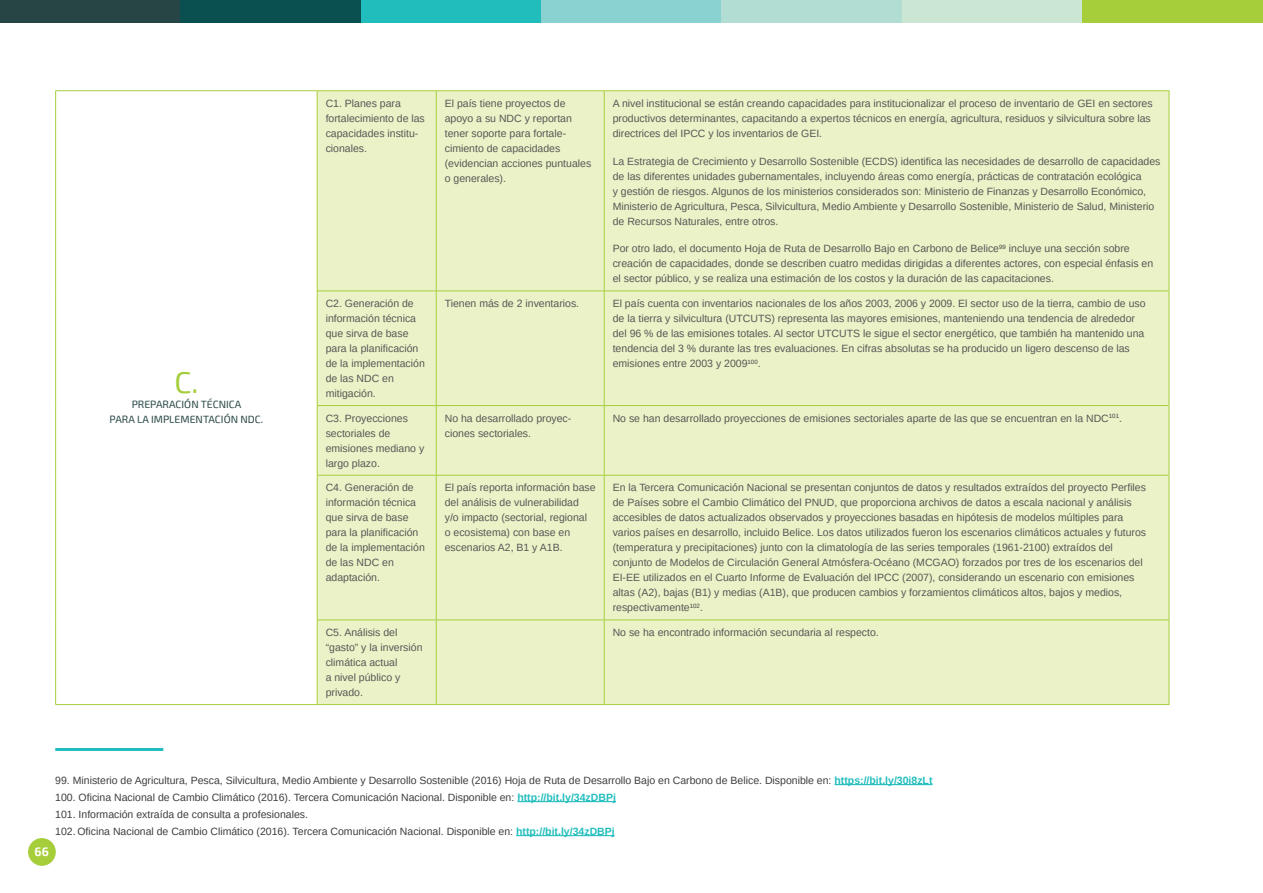
<style>
.page{position:relative;width:1263px;height:893px;background:#fff}
.page>*{position:absolute;margin:0;border:0;box-sizing:border-box;transform-origin:0 0}
.tex-intro-concep{font:30px "Exo 2";color:#a6ce3b}
.t1{font:700 12px "Exo 2";color:#fff}
._000text_tabla{font:10.5px/15px "Arimo";color:#575756}
._000nota_de_pie{font:10.5px "Arimo";color:#3e3e3f}
.tex-intro-concep-2{font:10.5px "Exo 2";color:#284545}
.s1{font-weight:700;color:#21bdbd}
</style>
<div class="page">
<div style="left:0;top:0;width:180px;height:22px;background:#284545"></div>
<div style="left:180px;top:0;width:181px;height:22px;background:#0b5051"></div>
<div style="left:361px;top:0;width:180px;height:22px;background:#21bdbd"></div>
<div style="left:541px;top:0;width:181px;height:22px;background:#89d2d1"></div>
<div style="left:722px;top:0;width:180px;height:22px;background:#b1ddd3"></div>
<div style="left:902px;top:0;width:180px;height:22px;background:#cbe6d3"></div>
<div style="left:1082px;top:0;width:181px;height:22px;background:#a6ce3b"></div>
<div style="left:28px;top:838px;width:28px;height:28px;background:#a6ce3b;border-radius:50%"></div>
<div style="left:318px;top:91px;width:851px;height:613px;background:#ebf2c7"></div>
<hr style="left:318px;top:90px;width:118px;height:1px;background:#a6ce3b">
<hr style="left:436px;top:90px;width:168px;height:1px;background:#a6ce3b">
<hr style="left:604px;top:90px;width:565px;height:1px;background:#a6ce3b">
<hr style="left:55px;top:704px;width:263px;height:1px;background:#a6ce3b">
<hr style="left:318px;top:704px;width:118px;height:1px;background:#a6ce3b">
<hr style="left:436px;top:704px;width:168px;height:1px;background:#a6ce3b">
<hr style="left:604px;top:704px;width:565px;height:1px;background:#a6ce3b">
<hr style="left:317px;top:91px;width:1px;height:200px;background:#a6ce3b">
<hr style="left:317px;top:291px;width:1px;height:115px;background:#a6ce3b">
<hr style="left:317px;top:406px;width:1px;height:69px;background:#a6ce3b">
<hr style="left:317px;top:475px;width:1px;height:145px;background:#a6ce3b">
<hr style="left:317px;top:620px;width:1px;height:84px;background:#a6ce3b">
<hr style="left:55px;top:90px;width:263px;height:1px;background:#a6ce3b">
<hr style="left:55px;top:91px;width:1px;height:200px;background:#a6ce3b">
<hr style="left:55px;top:291px;width:1px;height:115px;background:#a6ce3b">
<hr style="left:55px;top:406px;width:1px;height:69px;background:#a6ce3b">
<hr style="left:55px;top:475px;width:1px;height:145px;background:#a6ce3b">
<hr style="left:55px;top:620px;width:1px;height:84px;background:#a6ce3b">
<hr style="left:436px;top:91px;width:1px;height:200px;background:#a6ce3b">
<hr style="left:436px;top:291px;width:1px;height:114px;background:#a6ce3b">
<hr style="left:436px;top:406px;width:1px;height:69px;background:#a6ce3b">
<hr style="left:436px;top:476px;width:1px;height:143px;background:#a6ce3b">
<hr style="left:436px;top:620px;width:1px;height:84px;background:#a6ce3b">
<hr style="left:604px;top:91px;width:1px;height:200px;background:#a6ce3b">
<hr style="left:604px;top:291px;width:1px;height:114px;background:#a6ce3b">
<hr style="left:604px;top:406px;width:1px;height:69px;background:#a6ce3b">
<hr style="left:604px;top:476px;width:1px;height:143px;background:#a6ce3b">
<hr style="left:604px;top:620px;width:1px;height:84px;background:#a6ce3b">
<hr style="left:1169px;top:91px;width:1px;height:200px;background:#a6ce3b">
<hr style="left:1169px;top:291px;width:1px;height:115px;background:#a6ce3b">
<hr style="left:1169px;top:406px;width:1px;height:69px;background:#a6ce3b">
<hr style="left:1169px;top:475px;width:1px;height:145px;background:#a6ce3b">
<hr style="left:1169px;top:620px;width:1px;height:84px;background:#a6ce3b">
<hr style="left:436px;top:291px;width:168px;height:1px;background:#a6ce3b">
<hr style="left:436px;top:405px;width:168px;height:1px;background:#a6ce3b">
<hr style="left:436px;top:475px;width:168px;height:1px;background:#a6ce3b">
<hr style="left:436px;top:619px;width:168px;height:1px;background:#a6ce3b">
<hr style="left:318px;top:291px;width:118px;height:1px;background:#a6ce3b">
<hr style="left:318px;top:405px;width:118px;height:1px;background:#a6ce3b">
<hr style="left:318px;top:475px;width:118px;height:1px;background:#a6ce3b">
<hr style="left:318px;top:619px;width:118px;height:1px;background:#a6ce3b">
<hr style="left:604px;top:291px;width:565px;height:1px;background:#a6ce3b">
<hr style="left:604px;top:405px;width:565px;height:1px;background:#a6ce3b">
<hr style="left:604px;top:475px;width:565px;height:1px;background:#a6ce3b">
<hr style="left:604px;top:619px;width:565px;height:1px;background:#a6ce3b">
<hr style="left:55px;top:748px;width:108px;height:3px;background:#21bdbd">
<hr style="left:834px;top:784px;width:98px;height:1px;background:#21bdbd">
<hr style="left:517px;top:801px;width:99px;height:1px;background:#21bdbd">
<hr style="left:516px;top:835px;width:99px;height:1px;background:#21bdbd">
<p class="tex-intro-concep" style="left:174px;top:365px;width:25px">C.</p>
<p class="tex-intro-concep-2" style="left:132px;top:398px;width:111px">PREPARACIÓN TÉCNICA</p>
<p class="tex-intro-concep-2" style="left:110px;top:413px;width:155px">PARA LA IMPLEMENTACIÓN NDC.</p>
<p class="_000text_tabla" style="left:326px;top:96px;width:101px">C1. Planes para fortalecimiento de las capacidades institu&shy;cionales.</p>
<p class="_000text_tabla" style="left:445px;top:96px;width:148px">El país tiene proyectos de apoyo a su NDC y reportan tener soporte para fortale&shy;cimiento de capacidades (evidencian acciones puntuales o generales).</p>
<p class="_000text_tabla" style="left:613px;top:96px;width:541px">A nivel institucional se están creando capacidades para institucionalizar el proceso de inventario de GEI en sectores productivos determinantes, capacitando a expertos técnicos en energía, agricultura, residuos y silvicultura sobre las directrices del IPCC y los inventarios de GEI.</p>
<p class="_000text_tabla" style="left:613px;top:154px;width:549px">La Estrategia de Crecimiento y Desarrollo Sostenible (ECDS) identifica las necesidades de desarrollo de capacidades de las diferentes unidades gubernamentales, incluyendo áreas como energía, prácticas de contratación ecológica<br>y gestión de riesgos. Algunos de los ministerios considerados son: Ministerio de Finanzas y Desarrollo Económico, Ministerio de Agricultura, Pesca, Silvicultura, Medio Ambiente y Desarrollo Sostenible, Ministerio de Salud, Ministerio de Recursos Naturales, entre otros.</p>
<p class="_000text_tabla" style="left:613px;top:241px;width:542px">Por otro lado, el documento Hoja de Ruta de Desarrollo Bajo en Carbono de Belice<sup>99</sup> incluye una sección sobre creación de capacidades, donde se describen cuatro medidas dirigidas a diferentes actores, con especial énfasis en el sector público, y se realiza una estimación de los costos y la duración de las capacitaciones.</p>
<p class="_000text_tabla" style="left:326px;top:296px;width:101px">C2. Generación de información técnica que sirva de base para la planificación de la implementación de las NDC en mitigación.</p>
<p class="_000text_tabla" style="left:445px;top:296px;width:136px">Tienen más de 2 inventarios.</p>
<p class="_000text_tabla" style="left:613px;top:296px;width:534px">El país cuenta con inventarios nacionales de los años 2003, 2006 y 2009. El sector uso de la tierra, cambio de uso de la tierra y silvicultura (UTCUTS) representa las mayores emisiones, manteniendo una tendencia de alrededor del 96 % de las emisiones totales. Al sector UTCUTS le sigue el sector energético, que también ha mantenido una tendencia del 3 % durante las tres evaluaciones. En cifras absolutas se ha producido un ligero descenso de las emisiones entre 2003 y 2009<sup>100</sup>.</p>
<p class="_000text_tabla" style="left:326px;top:411px;width:100px">C3. Proyecciones sectoriales de emisiones mediano y largo plazo.</p>
<p class="_000text_tabla" style="left:445px;top:411px;width:128px">No ha desarrollado proyec&shy;ciones sectoriales.</p>
<p class="_000text_tabla" style="left:613px;top:411px;width:511px">No se han desarrollado proyecciones de emisiones sectoriales aparte de las que se encuentran en la NDC<sup>101</sup>.</p>
<p class="_000text_tabla" style="left:326px;top:480px;width:101px">C4. Generación de información técnica que sirva de base para la planificación de la implementación de las NDC en adaptación.</p>
<p class="_000text_tabla" style="left:445px;top:480px;width:152px">El país reporta información base del análisis de vulnerabilidad<br>y/o impacto (sectorial, regional<br>o ecosistema) con base en escenarios A2, B1 y A1B.</p>
<p class="_000text_tabla" style="left:613px;top:480px;width:535px">En la Tercera Comunicación Nacional se presentan conjuntos de datos y resultados extraídos del proyecto Perfiles de Países sobre el Cambio Climático del PNUD, que proporciona archivos de datos a escala nacional y análisis accesibles de datos actualizados observados y proyecciones basadas en hipótesis de modelos múltiples para varios países en desarrollo, incluido Belice. Los datos utilizados fueron los escenarios climáticos actuales y futuros (temperatura y precipitaciones) junto con la climatología de las series temporales (1961-2100) extraídos del conjunto de Modelos de Circulación General Atmósfera-Océano (MCGAO) forzados por tres de los escenarios del EI-EE utilizados en el Cuarto Informe de Evaluación del IPCC (2007), considerando un escenario con emisiones altas (A2), bajas (B1) y medias (A1B), que producen cambios y forzamientos climáticos altos, bajos y medios, respectivamente<sup>102</sup>.</p>
<p class="_000text_tabla" style="left:326px;top:625px;width:98px">C5. Análisis del “gasto” y la inversión climática actual<br>a nivel público y privado.</p>
<p class="_000text_tabla" style="left:613px;top:625px;width:268px">No se ha encontrado información secundaria al respecto.</p>
<p class="_000nota_de_pie" style="left:55px;top:773px;width:879px">99. Ministerio de Agricultura, Pesca, Silvicultura, Medio Ambiente y Desarrollo Sostenible (2016) Hoja de Ruta de Desarrollo Bajo en Carbono de Belice. Disponible en: <span class="s1">https://bit.ly/30i8zLt</span></p>
<p class="_000nota_de_pie" style="left:55px;top:790px;width:562px">100. Oficina Nacional de Cambio Climático (2016). Tercera Comunicación Nacional. Disponible en: <span class="s1">http://bit.ly/34zDBPj</span></p>
<p class="_000nota_de_pie" style="left:55px;top:807px;width:254px">101. Información extraída de consulta a profesionales.</p>
<p class="_000nota_de_pie" style="left:55px;top:824px;width:561px">102. Oficina Nacional de Cambio Climático (2016). Tercera Comunicación Nacional. Disponible en: <span class="s1">http://bit.ly/34zDBPj</span></p>
<p class="t1" style="left:35px;top:844px;width:16px">66</p>
</div>
